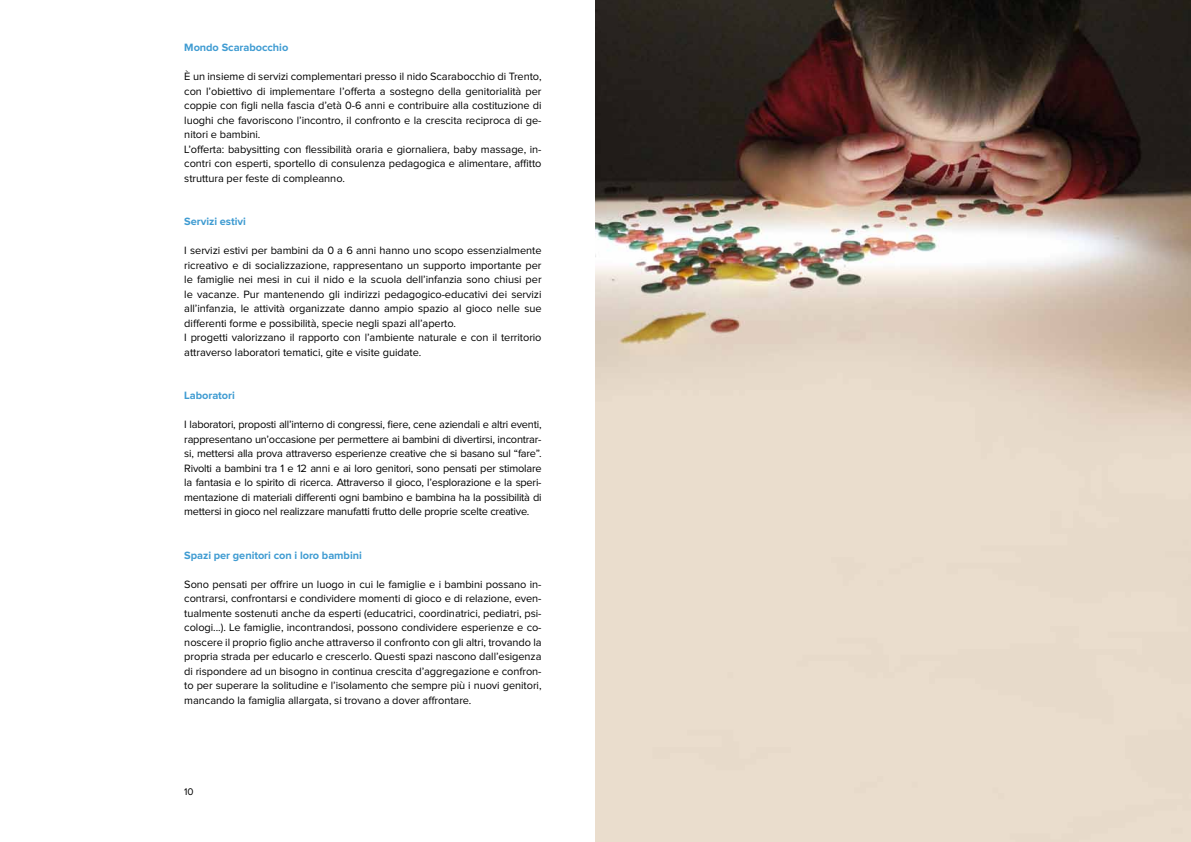
<style>
.page{position:relative;width:1191px;height:842px;background:#fff}
.page>*{position:absolute;margin:0;border:0;box-sizing:border-box;transform-origin:0 0}
.t1{font:11px/14.5px "Proxima Nova";letter-spacing:-.005em;color:#000}
.t2{font:700 11px "Proxima Nova";letter-spacing:-.005em;color:#409cd2}
.t3{font:10px "Proxima Nova";color:#000}
</style>
<div class="page">
<img style="left:595px;top:0;width:596px;height:842px">
<p class="t2" style="left:184px;top:43px;width:105px">Mondo Scarabocchio</p>
<p class="t1" style="left:184px;top:70px;width:359px">è un insieme di servizi complementari presso il nido Scarabocchio di Trento, con l’obiettivo di implementare l’offerta a sostegno della genitorialità per coppie con figli nella fascia d’età 0-6 anni e contribuire alla costituzione di luoghi che favoriscono l’incontro, il confronto e la crescita reciproca di ge&shy;nitori e bambini.<br>L’offerta: babysitting con flessibilità oraria e giornaliera, baby massage, in&shy;contri con esperti, sportello di consulenza pedagogica e alimentare, affitto struttura per feste di compleanno.</p>
<p class="t2" style="left:184px;top:217px;width:63px">Servizi estivi</p>
<p class="t1" style="left:184px;top:244px;width:359px">I servizi estivi per bambini da 0 a 6 anni hanno uno scopo essenzialmente ricreativo e di socializzazione, rappresentano un supporto importante per le famiglie nei mesi in cui il nido e la scuola dell’infanzia sono chiusi per le vacanze. Pur mantenendo gli indirizzi pedagogico-educativi dei servizi all’infanzia, le attività organizzate danno ampio spazio al gioco nelle sue differenti forme e possibilità, specie negli spazi all’aperto.<br>I progetti valorizzano il rapporto con l’ambiente naturale e con il territorio attraverso laboratori tematici, gite e visite guidate.</p>
<p class="t2" style="left:184px;top:390px;width:52px">Laboratori</p>
<p class="t1" style="left:184px;top:418px;width:359px;text-align:justify">I laboratori, proposti all’interno di congressi, fiere, cene aziendali e altri eventi, rappresentano un’occasione per permettere ai bambini di divertirsi, incontrar&shy;si, mettersi alla prova attraverso esperienze creative che si basano sul “fare”.<br>Rivolti a bambini tra 1 e 12 anni e ai loro genitori, sono pensati per stimolare la fantasia e lo spirito di ricerca. Attraverso il gioco, l’esplorazione e la speri&shy;mentazione di materiali differenti ogni bambino e bambina ha la possibilità di mettersi in gioco nel realizzare manufatti frutto delle proprie scelte creative.</p>
<p class="t2" style="left:184px;top:550px;width:179px">Spazi per genitori con i loro bambini</p>
<p class="t1" style="left:184px;top:577px;width:359px;text-align:justify">Sono pensati per offrire un luogo in cui le famiglie e i bambini possano in&shy;contrarsi, confrontarsi e condividere momenti di gioco e di relazione, even&shy;tualmente sostenuti anche da esperti (educatrici, coordinatrici, pediatri, psi&shy;cologi...). Le famiglie, incontrandosi, possono condividere esperienze e co&shy;noscere il proprio figlio anche attraverso il confronto con gli altri, trovando la propria strada per educarlo e crescerlo. Questi spazi nascono dall’esigenza di rispondere ad un bisogno in continua crescita d’aggregazione e confron&shy;to per superare la solitudine e l’isolamento che sempre più i nuovi genitori, mancando la famiglia allargata, si trovano a dover affrontare.</p>
<p class="t3" style="left:184px;top:787px;width:11px">10</p>
</div>
